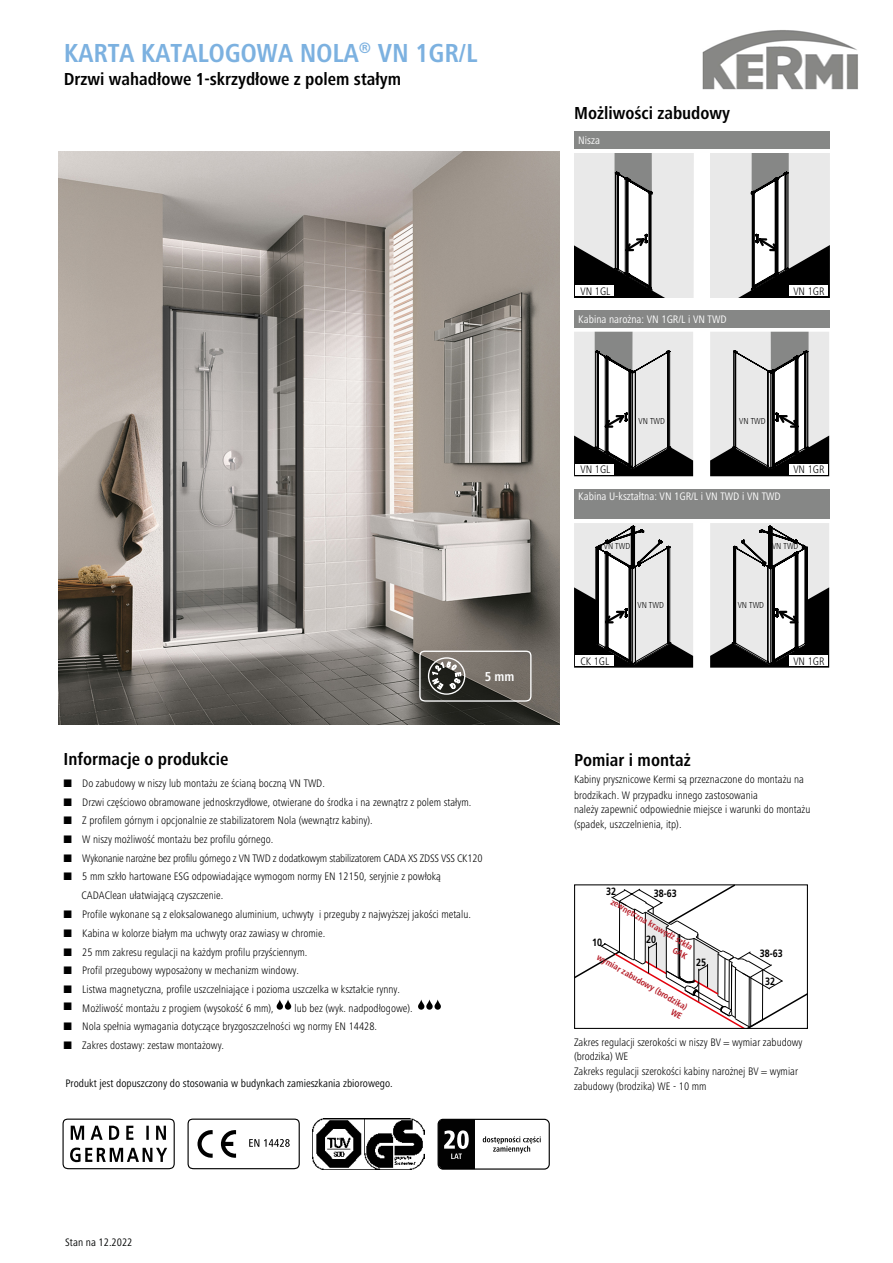
<style>
.page{position:relative;width:893px;height:1263px;background:#fff}
.page>*{position:absolute;margin:0;border:0;box-sizing:border-box;transform-origin:0 0}
.t1{font:700 condensed 27px "Frutiger Next LTW1 G";letter-spacing:-.01em;color:#7cb1e0}
.t2{font:700 condensed 18px "Frutiger Next LTW1 G";color:#000}
.t3{font:700 condensed 13.35px "Frutiger Next LTW1 G";color:#fff}
.t4{font:300 condensed 11.25px/18.8px "Frutiger Next LTW1 G";color:#000}
.t5{font:condensed 11.25px "Frutiger Next LTW1 G";color:#000303}
.t6{font:condensed 11.25px "Frutiger Next LTW1 G";color:#fff}
.t7{font:700 10.5px "Frutiger LT Com";color:#000;scale:.85 1}
.t8{font:700 condensed 9px/10.6px "Frutiger Next LTW1 G";color:#b51b26;text-align:right}
.t9{font:300 condensed 9px "Frutiger Next LTW1 G";color:#000}
</style>
<div class="page">
<svg style="left:710px;top:153px;width:119px;height:145px"></svg>
<div style="left:789px;top:285px;width:38px;height:11px;background:#fff"></div>
<div style="left:574px;top:132px;width:255px;height:17px;background:#868786"></div>
<div style="left:574px;top:310px;width:255px;height:17px;background:#868786"></div>
<svg style="left:574px;top:153px;width:119px;height:145px"></svg>
<div style="left:576px;top:285px;width:38px;height:11px;background:#fff"></div>
<img style="left:59px;top:151px;width:500px;height:574px">
<svg style="left:574px;top:332px;width:119px;height:144px"></svg>
<div style="left:576px;top:464px;width:38px;height:11px;background:#fff"></div>
<svg style="left:710px;top:332px;width:119px;height:144px"></svg>
<div style="left:789px;top:464px;width:38px;height:11px;background:#fff"></div>
<div style="left:574px;top:489px;width:255px;height:30px;background:#868786"></div>
<svg style="left:710px;top:523px;width:119px;height:145px"></svg>
<div style="left:789px;top:655px;width:38px;height:11px;background:#fff"></div>
<svg style="left:574px;top:523px;width:119px;height:145px"></svg>
<div style="left:576px;top:655px;width:38px;height:11px;background:#fff"></div>
<svg style="left:285px;top:999px;width:6px;height:11px"></svg>
<svg style="left:277px;top:999px;width:6px;height:11px"></svg>
<svg style="left:434px;top:999px;width:7px;height:11px"></svg>
<svg style="left:418px;top:999px;width:6px;height:11px"></svg>
<svg style="left:426px;top:999px;width:7px;height:11px"></svg>
<svg style="left:576px;top:886px;width:230px;height:141px"></svg>
<div style="left:574px;top:884px;width:234px;height:145px;border:1px solid #000"></div>
<svg style="left:419px;top:651px;width:112px;height:51px"></svg>
<img style="left:313px;top:1119px;width:112px;height:50px">
<svg style="left:438px;top:1119px;width:112px;height:50px"></svg>
<svg style="left:63px;top:1118px;width:112px;height:51px"></svg>
<svg style="left:188px;top:1118px;width:112px;height:51px"></svg>
<img style="left:702px;top:30px;width:156px;height:59px">
<h1 class="t1" style="left:64px;top:38px;width:415px">KARTA KATALOGOWA NOLA<sup>®</sup> VN 1GR/L</h1>
<h2 class="t2" style="left:64px;top:69px;width:339px">Drzwi wahadłowe 1-skrzydłowe z polem stałym</h2>
<p class="t3" style="left:485px;top:669px;width:31px">5 mm</p>
<h2 class="t2" style="left:64px;top:749px;width:166px">Informacje o produkcie</h2>
<p class="t4" style="left:82px;top:774px;width:402px">Do zabudowy w niszy lub montażu ze ścianą boczną VN TWD.<br>Drzwi częściowo obramowane jednoskrzydłowe, otwierane do środka i na zewnątrz z polem stałym.<br>Z profilem górnym i opcjonalnie ze stabilizatorem Nola (wewnątrz kabiny).<br>W niszy możliwość montażu bez profilu górnego.<br>Wykonanie narożne bez profilu górnego z VN TWD z dodatkowym stabilizatorem CADA XS ZDSS VSS CK120<br>5 mm szkło hartowane ESG odpowiadające wymogom normy EN 12150, seryjnie z powłoką CADAClean ułatwiającą czyszczenie.<br>Profile wykonane są z eloksalowanego aluminium, uchwyty i przeguby z najwyższej jakości metalu.<br>Kabina w kolorze białym ma uchwyty oraz zawiasy w chromie.<br>25 mm zakresu regulacji na każdym profilu przyściennym.<br>Profil przegubowy wyposażony w mechanizm windowy.<br>Listwa magnetyczna, profile uszczelniające i pozioma uszczelka w kształcie rynny.<br>Możliwość montażu z progiem (wysokość 6 mm),</p>
<p class="t4" style="left:82px;top:999px;width:332px;text-indent:212px">lub bez (wyk. nadpodłogowe).<br>Nola spełnia wymagania dotyczące bryzgoszczelności wg normy EN 14428.<br>Zakres dostawy: zestaw montażowy.</p>
<p class="t5" style="left:65px;top:1077px;width:329px">Produkt jest dopuszczony do stosowania w budynkach zamieszkania zbiorowego.</p>
<p class="t5" style="left:65px;top:1236px;width:69px">Stan na 12.2022</p>
<h2 class="t2" style="left:574px;top:103px;width:158px">Możliwości zabudowy</h2>
<p class="t6" style="left:578px;top:134px;width:23px">Nisza</p>
<p class="t4" style="left:580px;top:282px;width:31px">VN 1GL</p>
<p class="t6" style="left:578px;top:313px;width:150px">Kabina narożna: VN 1GR/L i VN TWD</p>
<p class="t4" style="left:793px;top:282px;width:33px">VN 1GR</p>
<p class="t9" style="left:639px;top:416px;width:28px">VN TWD</p>
<p class="t9" style="left:739px;top:416px;width:28px">VN TWD</p>
<p class="t4" style="left:580px;top:460px;width:31px">VN 1GL</p>
<p class="t6" style="left:578px;top:490px;width:204px">Kabina U-kształtna: VN 1GR/L i VN TWD i VN TWD</p>
<p class="t4" style="left:793px;top:460px;width:33px">VN 1GR</p>
<p class="t9" style="left:604px;top:541px;width:28px">VN TWD</p>
<p class="t9" style="left:772px;top:541px;width:28px">VN TWD</p>
<p class="t9" style="left:637px;top:600px;width:28px">VN TWD</p>
<p class="t9" style="left:738px;top:600px;width:28px">VN TWD</p>
<p class="t4" style="left:580px;top:651px;width:30px">CK 1GL</p>
<p class="t4" style="left:793px;top:651px;width:33px">VN 1GR</p>
<h2 class="t2" style="left:574px;top:749px;width:118px">Pomiar i montaż</h2>
<p class="t4" style="left:574px;top:772px;width:238px;line-height:14.9px">Kabiny prysznicowe Kermi są przeznaczone do montażu na brodzikach. W przypadku innego zastosowania<br>należy zapewnić odpowiednie miejsce i warunki do montażu (spadek, uszczelnienia, itp).</p>
<p class="t7" style="left:606px;top:885px;width:13px">32</p>
<p class="t7" style="left:654px;top:887px;width:29px">38-63</p>
<p class="t8" style="left:614px;top:896px;width:94px;rotate:30deg">zewnętrzna krawędź szkła<br>GAK</p>
<p class="t7" style="left:646px;top:933px;width:13px">20</p>
<p class="t7" style="left:592px;top:936px;width:13px">10</p>
<p class="t7" style="left:760px;top:947px;width:29px">38-63</p>
<p class="t7" style="left:765px;top:975px;width:13px">32</p>
<p class="t8" style="left:600px;top:951px;width:104px;rotate:30deg">wymiar zabudowy (brodzika)<br>WE</p>
<p class="t4" style="left:574px;top:1034px;width:230px;line-height:14.9px">Zakres regulacji szerokości w niszy BV = wymiar zabudowy (brodzika) WE<br>Zakreks regulacji szerokości kabiny narożnej BV = wymiar zabudowy (brodzika) WE - 10 mm</p>
<p class="t7" style="left:696px;top:956px;width:13px">25</p>
</div>
